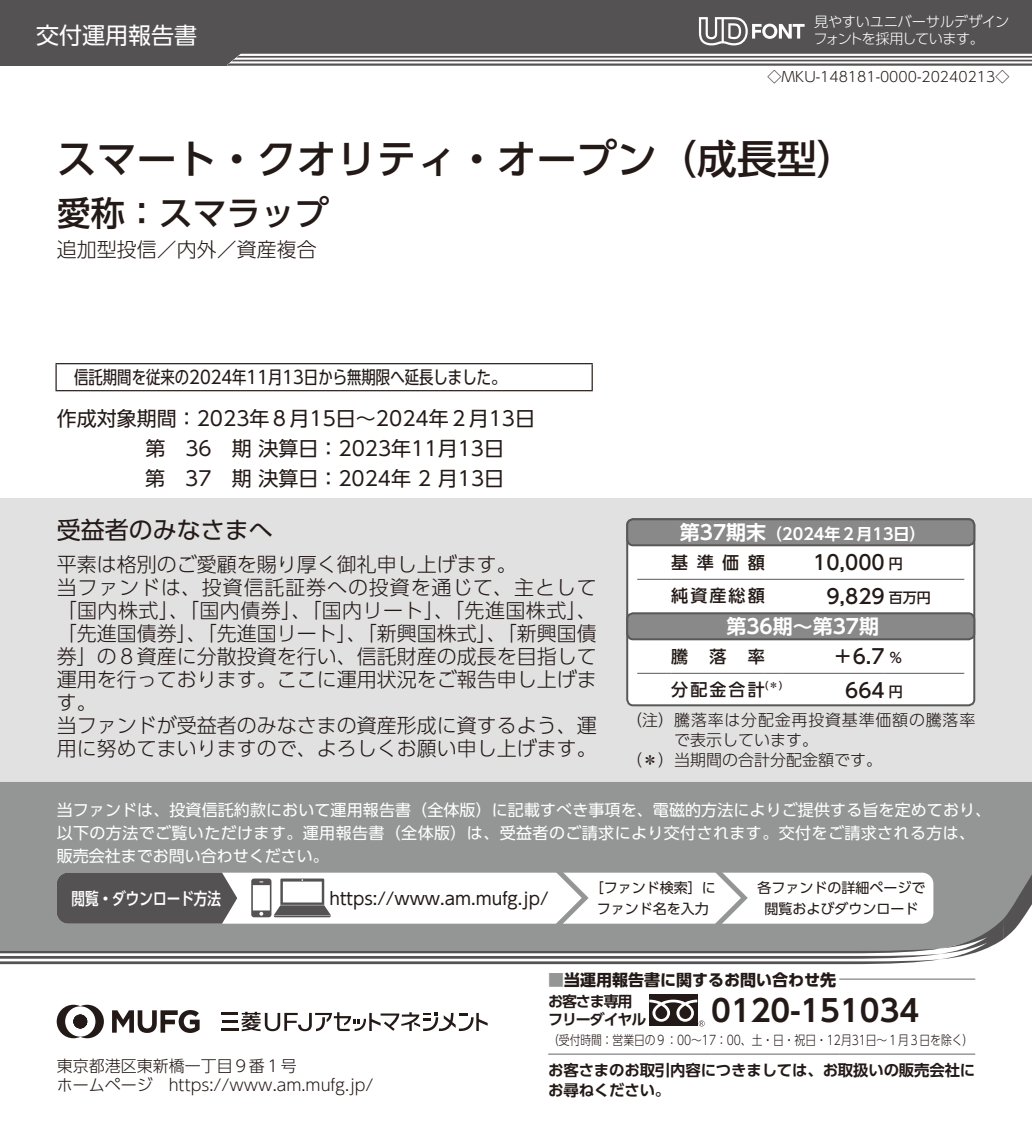
<style>
.page{position:relative;width:1032px;height:1134px;background:#fff}
.page>*{position:absolute;margin:0;border:0;box-sizing:border-box;transform-origin:0 0}
.t1{font:500 40px "UD Shin Go Pro";color:#231916}
.t2{font:500 34px "UD Shin Go Pro";color:#231916}
.t3{font:700 30px "UD Shin Go Pro De";color:#231916}
.t4{font:24px "UD Shin Go Pro";color:#231916}
.t5{font:23px "UD Shin Go Pro";color:#fff}
.t6{font:300 20px/23px "UD Shin Go Pro";color:#231916}
.t7{font:20px/30px "UD Shin Go Pro";color:#231916}
.t8{font:500 20px "UD Shin Go Pro";color:#231916}
.t9{font:700 20px "UD Shin Go Pro De";color:#fff}
.t10{font:18px "UD Shin Go C Oeiz Pr 6";color:#231916}
.t11{font:17px "UD Shin Go Pro";color:#231916}
.t12{font:500 17px "UD Shin Go Pro";letter-spacing:.125em;color:#231916}
.t13{font:500 17px "UD Shin Go C Oeiz Pr 6";color:#fff}
.t14{font:16px/23px "UD Shin Go Pro";letter-spacing:.005em;color:#fff}
.t15{font:300 16px/19px "UD Shin Go Pro";color:#231916}
.t16{font:300 16px "UD Shin Go Pro";letter-spacing:.05em;color:#231916}
.t17{font:700 16px "UD Shin Go Pro";color:#231916}
.t18{font:700 16px "UD Shin Go Pro De";color:#fff}
.t19{font:700 15.4px/20px "UD Shin Go Pro De";letter-spacing:-.01em;color:#231916}
.t20{font:700 15px/18px "UD Shin Go Pro De";letter-spacing:-.075em;color:#231916}
.t21{font:14.2px/17px "UD Shin Go Pro Light 90 msp RKSJ H";letter-spacing:-.025em;color:#fff}
.t22{font:14px/20px "UD Shin Go Pro";color:#231916;text-align:center}
.t23{font:300 14px "UD Shin Go Pro";color:#231916}
.t24{font:300 13px "UD Shin Go Pro";letter-spacing:-.005em;color:#231916;scale:.83 1}
.t25{font:500 10.2px "UD Shin Go Pro";color:#231916}
.s1{font-size:20px}
.s2{font-size:14px}
.s3{color:#949595}
</style>
<div class="page">
<div style="left:0;top:0;width:1032px;height:65px;background:#545252"></div>
<svg style="left:227px;top:54px;width:805px;height:11px"></svg>
<svg style="left:699px;top:17px;width:105px;height:28px"></svg>
<div style="left:0;top:498px;width:1032px;height:284px;background:#e1e1e2"></div>
<div style="left:0;top:782px;width:1032px;height:65px;background:#949595"></div>
<svg style="left:0;top:847px;width:1032px;height:117px"></svg>
<hr style="left:548px;top:1053px;width:101px;height:1px;background:#666565">
<hr style="left:649px;top:1053px;width:62px;height:1px;background:#666565">
<hr style="left:711px;top:1053px;width:128px;height:1px;background:#666565">
<hr style="left:839px;top:1053px;width:136px;height:1px;background:#666565">
<hr style="left:839px;top:978px;width:136px;height:1px;background:#666565">
<div style="left:649px;top:995px;width:48px;height:31px;background:#231916"></div>
<svg style="left:649px;top:1000px;width:56px;height:26px"></svg>
<hr style="left:220px;top:1028px;width:18px;height:3px;background:#231916">
<svg style="left:221px;top:1012px;width:267px;height:19px"></svg>
<svg style="left:112px;top:1010px;width:88px;height:23px"></svg>
<svg style="left:57px;top:1005px;width:47px;height:33px"></svg>
<div style="left:627px;top:519px;width:347px;height:186px;background:#fff;border-radius:6px"></div>
<div style="left:626px;top:518px;width:349px;height:188px;border:2px solid #595857;border-radius:6px"></div>
<hr style="left:637px;top:579px;width:34px;height:1px;background:#595857">
<hr style="left:671px;top:579px;width:94px;height:1px;background:#595857">
<hr style="left:765px;top:579px;width:120px;height:1px;background:#595857">
<hr style="left:885px;top:579px;width:79px;height:1px;background:#595857">
<hr style="left:637px;top:673px;width:34px;height:1px;background:#595857">
<hr style="left:671px;top:673px;width:94px;height:1px;background:#595857">
<svg style="left:765px;top:673px;width:18px;height:1px"></svg>
<hr style="left:783px;top:673px;width:102px;height:1px;background:#595857">
<hr style="left:885px;top:673px;width:79px;height:1px;background:#595857">
<div style="left:627px;top:519px;width:347px;height:26px;background:#898989;border-radius:6px"></div>
<div style="left:626px;top:518px;width:349px;height:28px;border:2px solid #595857;border-radius:6px"></div>
<div style="left:627px;top:613px;width:347px;height:26px;background:#898989;border-radius:6px"></div>
<div style="left:626px;top:612px;width:349px;height:28px;border:2px solid #595857;border-radius:6px"></div>
<hr style="left:55px;top:363px;width:538px;height:1px;background:#231916">
<hr style="left:55px;top:364px;width:2px;height:26px;background:#231916">
<hr style="left:591px;top:364px;width:2px;height:26px;background:#231916">
<hr style="left:55px;top:390px;width:538px;height:1px;background:#231916">
<p class="t5" style="left:36px;top:17px;width:162px">交付運用報告書</p>
<p class="t21" style="left:813px;top:13px;width:197px">見やすいユニバーサルデザインフォントを採用しています。</p>
<p class="t23" style="left:767px;top:65px;width:243px">◇MKU-148181-0000-20240213◇</p>
<h1 class="t1" style="left:57px;top:127px;width:801px">スマート・クオリティ・オープン（成長型）</h1>
<h2 class="t2" style="left:57px;top:185px;width:273px">愛称：スマラップ</h2>
<p class="t6" style="left:57px;top:237px;width:261px">追加型投信／内外／資産複合</p>
<p class="t10" style="left:74px;top:363px;width:433px">信託期間を従来の2024年11月13日から無期限へ延長しました。</p>
<p class="t7" style="left:145px;top:403px;width:391px;text-indent:-89px">作成対象期間：2023年８月15日～2024年２月13日第　36　期 決算日：2023年11月13日<br>第　37　期 決算日：2024年２月13日</p>
<p class="t4" style="left:57px;top:511px;width:217px">受益者のみなさまへ</p>
<p class="t6" style="left:57px;top:552px;width:542px">平素は格別のご愛顧を賜り厚く御礼申し上げます。<br>当ファンドは、投資信託証券への投資を通じて、主として「国内株式」、「国内債券」、「国内リート」、「先進国株式」、「先進国債券」、「先進国リート」、「新興国株式」、「新興国債券」の８資産に分散投資を行い、信託財産の成長を目指して運用を行っております。ここに運用状況をご報告申し上げます。<br>当ファンドが受益者のみなさまの資産形成に資するよう、運用に努めてまいりますので、よろしくお願い申し上げます。</p>
<p class="t18" style="left:680px;top:521px;width:247px"><span class="s1">第37期末</span>（2024年２月13日）</p>
<p class="t12" style="left:671px;top:549px;width:95px">基準価額</p>
<p class="t8" style="left:813px;top:546px;width:91px">10,000 <span class="s2">円</span></p>
<p class="t12" style="left:671px;top:582px;width:95px">純資産総額</p>
<p class="t8" style="left:826px;top:580px;width:106px">9,829 <span class="s2">百万円</span></p>
<p class="t9" style="left:726px;top:610px;width:154px">第36期～第37期</p>
<p class="t12" style="left:671px;top:643px;width:18px">騰</p>
<p class="t12" style="left:709px;top:643px;width:18px">落</p>
<p class="t12" style="left:748px;top:643px;width:18px">率</p>
<p class="t8" style="left:833px;top:640px;width:71px">＋6.7 <span class="s2">％</span></p>
<p class="t12" style="left:671px;top:676px;width:95px">分配金合計</p>
<p class="t25" style="left:765px;top:677px;width:19px">(＊)</p>
<p class="t8" style="left:845px;top:674px;width:59px">664 <span class="s2">円</span></p>
<p class="t16" style="left:626px;top:707px;width:351px">（注）騰落率は分配金再投資基準価額の騰落率</p>
<p class="t15" style="left:674px;top:730px;width:145px">で表示しています。</p>
<p class="t15" style="left:626px;top:750px;width:257px">（＊）当期間の合計分配金額です。</p>
<p class="t14" style="left:57px;top:798px;width:936px">当ファンドは、投資信託約款において運用報告書（全体版）に記載すべき事項を、電磁的方法によりご提供する旨を定めており、以下の方法でご覧いただけます。運用報告書（全体版）は、受益者のご請求により交付されます。交付をご請求される方は、販売会社までお問い合わせください。</p>
<p class="t13" style="left:72px;top:885px;width:151px">閲覧・ダウンロード方法</p>
<p class="t11" style="left:329px;top:884px;width:220px">https://www.am.mufg.jp/</p>
<p class="t22" style="left:590px;top:878px;width:127px">［ファンド検索］にファンド名を入力</p>
<p class="t22" style="left:757px;top:878px;width:169px">各ファンドの詳細ページで閲覧およびダウンロード</p>
<p class="t15" style="left:57px;top:1056px;width:318px">東京都港区東新橋一丁目９番１号<br>ホームページ　https://www.am.mufg.jp/</p>
<p class="t17" style="left:548px;top:966px;width:289px"><span class="s3">■</span>当運用報告書に関するお問い合わせ先</p>
<p class="t20" style="left:548px;top:992px;width:100px">お客さま専用フリーダイヤル</p>
<h3 class="t3" style="left:711px;top:986px;width:209px">0120-151034</h3>
<p class="t24" style="left:548px;top:1029px;width:514px">（受付時間：営業日の９：00～17：00、土・日・祝日・12月31日～１月３日を除く）</p>
<p class="t19" style="left:548px;top:1060px;width:429px">お客さまのお取引内容につきましては、お取扱いの販売会社にお尋ねください。</p>
</div>
